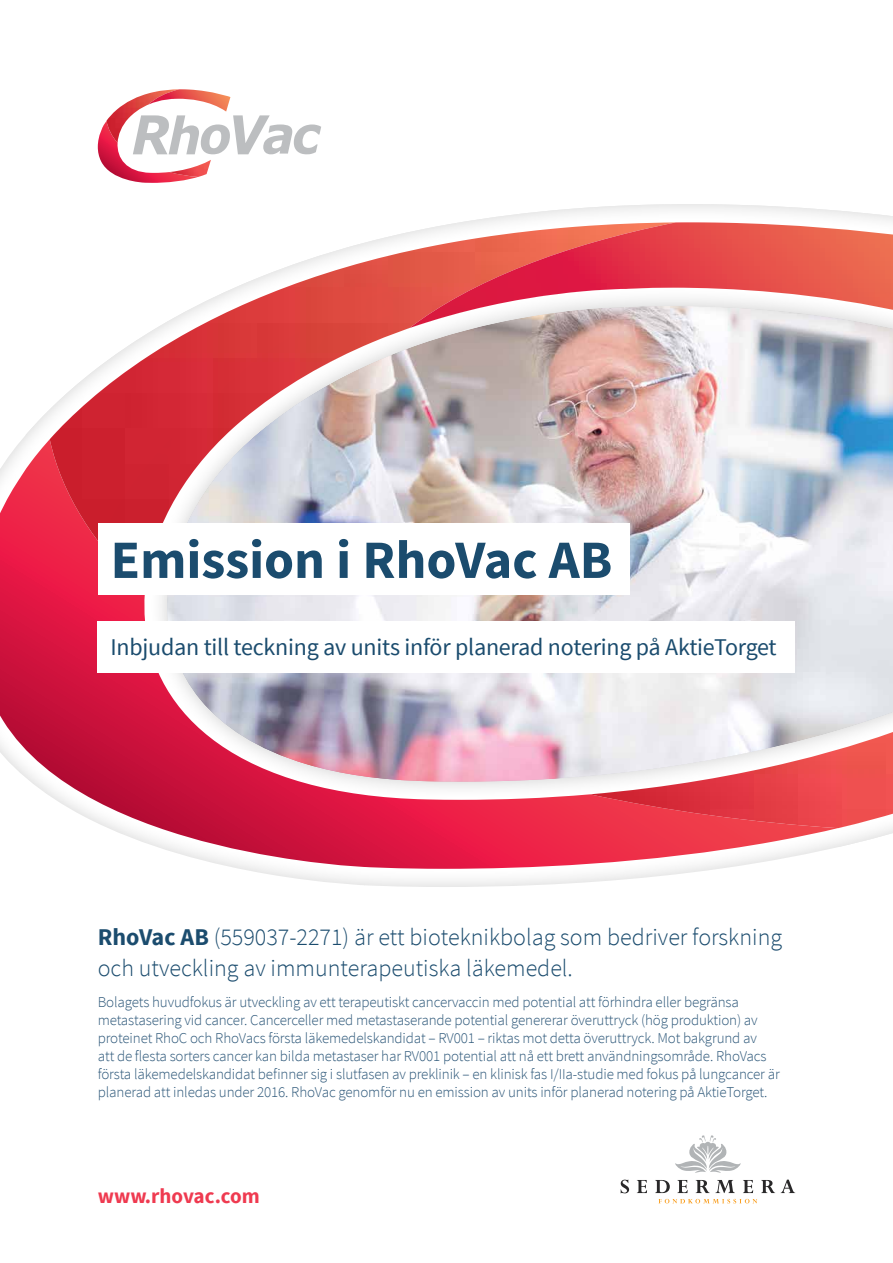
<style>
.page{position:relative;width:893px;height:1263px;background:#fff}
.page>*{position:absolute;margin:0;border:0;box-sizing:border-box;transform-origin:0 0}
.t1{font:700 54px "Source Sans Pro";color:#1b4c6e}
.t2{font:300 24px/30.6px "Source Sans Pro";color:#1b4c6e}
.t3{font:24px "Source Sans Pro";letter-spacing:-.01em;color:#1b4c6e}
.t4{font:700 21px "Source Sans Pro";color:#ef3a50}
.t5{font:300 15px/18px "Source Sans Pro";letter-spacing:-.01em;color:#2b5678}
.s1{font-weight:700}
</style>
<div class="page">
<svg style="left:675px;top:1135px;width:66px;height:38px"></svg>
<svg style="left:621px;top:1179px;width:8px;height:14px"></svg>
<svg style="left:637px;top:1180px;width:10px;height:13px"></svg>
<svg style="left:655px;top:1180px;width:15px;height:13px"></svg>
<svg style="left:677px;top:1180px;width:11px;height:13px"></svg>
<svg style="left:696px;top:1180px;width:39px;height:13px"></svg>
<svg style="left:743px;top:1180px;width:10px;height:13px"></svg>
<svg style="left:761px;top:1180px;width:14px;height:13px"></svg>
<svg style="left:781px;top:1179px;width:14px;height:14px"></svg>
<svg style="left:658px;top:1199px;width:99px;height:4px"></svg>
<svg style="left:98px;top:93px;width:223px;height:90px"></svg>
<img style="left:148px;top:89px;width:82px;height:23px">
<div style="left:0;top:204px;width:893px;height:684px;background:#000;opacity:.2"></div>
<div style="left:98px;top:524px;width:531px;height:71px;background:#fff"></div>
<div style="left:98px;top:621px;width:697px;height:51px;background:#fff"></div>
<h1 class="t1" style="left:111px;top:525px;width:503px">Emission i RhoVac AB</h1>
<h2 class="t3" style="left:111px;top:632px;width:668px">Inbjudan till teckning av units inför planerad notering på AktieTorget</h2>
<h2 class="t2" style="left:98px;top:922px;width:686px"><span class="s1">RhoVac AB</span> (559037-2271) är ett bioteknikbolag som bedriver forskning och utveckling av immunterapeutiska läkemedel.</h2>
<p class="t5" style="left:98px;top:993px;width:683px">Bolagets huvudfokus är utveckling av ett terapeutiskt cancervaccin med potential att förhindra eller begränsa metastasering vid cancer. Cancerceller med metastaserande potential genererar överuttryck (hög produktion) av proteinet RhoC och RhoVacs första läkemedelskandidat – RV001 – riktas mot detta överuttryck. Mot bakgrund av<br>att de flesta sorters cancer kan bilda metastaser har RV001 potential att nå ett brett användningsområde. RhoVacs första läkemedelskandidat befinner sig i slutfasen av preklinik – en klinisk fas I/IIa-studie med fokus på lungcancer är planerad att inledas under 2016. RhoVac genomför nu en emission av units inför planerad notering på AktieTorget.</p>
<h3 class="t4" style="left:98px;top:1183px;width:164px">www.rhovac.com</h3>
</div>
